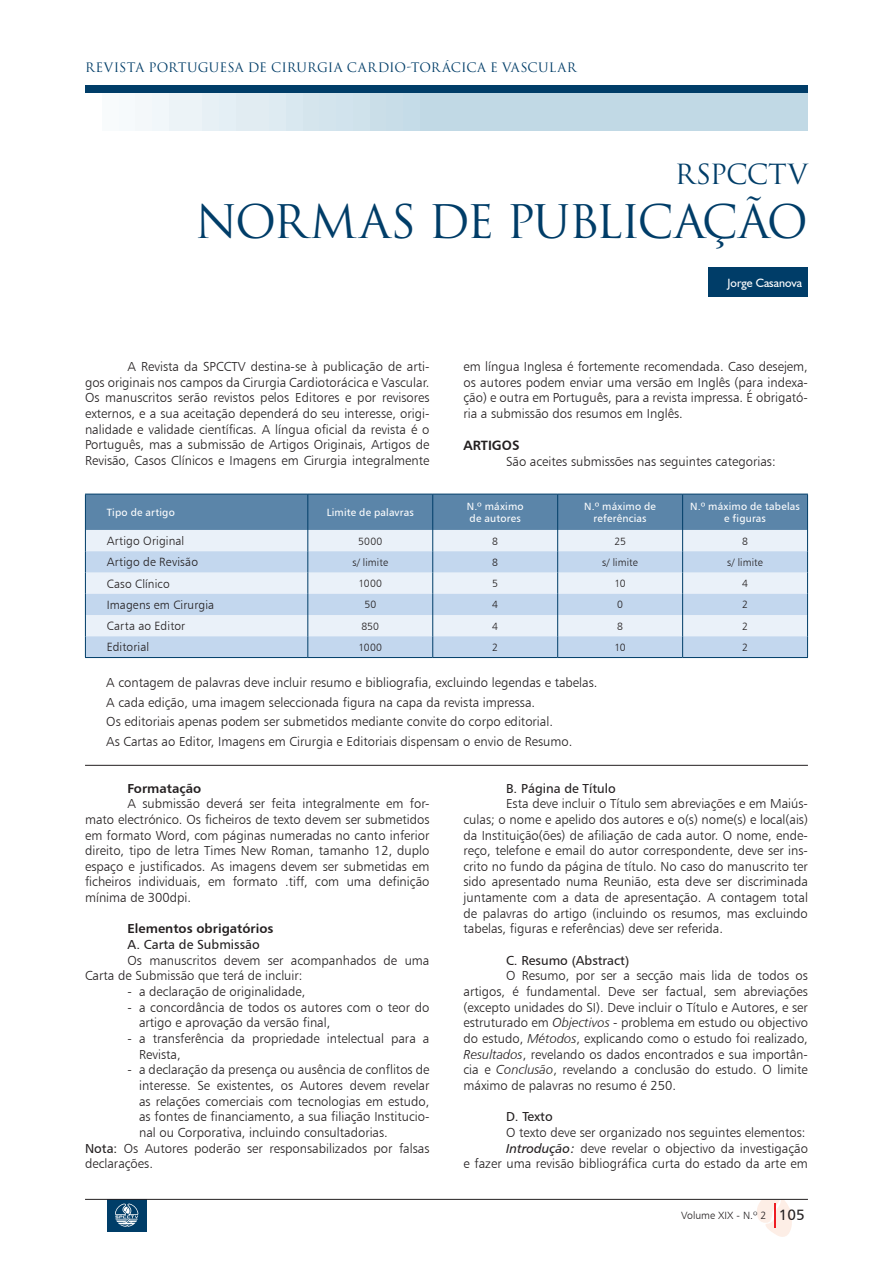
<style>
.page{position:relative;width:893px;height:1263px;background:#fff}
.page>*{position:absolute;margin:0;border:0;box-sizing:border-box;transform-origin:0 0}
.t1{font:45px "Trajax";letter-spacing:-.055em;color:#003d68}
.t2{font:27px "Trajax";color:#003d68}
.t3{font:13.5px "Humanist 777 BT Bold B";color:#231f20}
.t4{font:13.05px/15.6px "Humanist 777 BT Light B";color:#231f20;text-align:justify}
.t5{font:13.05px "Humanist 777 BT Roman B";color:#231f20}
.t6{font:13.05px "Humanist 777 BT Bold B";color:#231f20}
.t7{font:12.75px "Trajax";letter-spacing:.01em;color:#003d68}
.t8{font:12px "Humanist 777 BT Light B";letter-spacing:.01em;color:#231f20}
.t9{font:12px "Humanist 521 BT";color:#fff}
.t10{font:10.5px/12.6px "Humanist 777 BT Roman B";letter-spacing:.015em;color:#fff;text-align:center}
.t11{font:10.5px "Humanist 777 BT Light B";letter-spacing:.01em;color:#231f20}
.s1{font-family:"Humanist 777 BT Roman B"}
.s2{font-family:"Humanist 777 BT Light Italic B"}
.s3{font-family:"Humanist 777 BT Italic B"}
.s4{font-family:"Humanist 777 BT Roman B";font-size:15px}
</style>
<div class="page">
<div style="left:85px;top:85px;width:723px;height:9px;background:#003d68"></div>
<div style="left:436px;top:94px;width:372px;height:37px;background:#c1d9e5"></div>
<div style="left:420px;top:94px;width:16px;height:37px;background:#c1d9e5"></div>
<div style="left:403px;top:94px;width:17px;height:37px;background:#c5dce8"></div>
<div style="left:386px;top:94px;width:17px;height:37px;background:#c8dde8"></div>
<div style="left:369px;top:94px;width:17px;height:37px;background:#cadee8"></div>
<div style="left:353px;top:94px;width:16px;height:37px;background:#cfe2eb"></div>
<div style="left:336px;top:94px;width:17px;height:37px;background:#d1e3ed"></div>
<div style="left:319px;top:94px;width:17px;height:37px;background:#d3e4ed"></div>
<div style="left:302px;top:94px;width:17px;height:37px;background:#d5e5ed"></div>
<div style="left:286px;top:94px;width:16px;height:37px;background:#d9e8f0"></div>
<div style="left:269px;top:94px;width:17px;height:37px;background:#deebf2"></div>
<div style="left:252px;top:94px;width:17px;height:37px;background:#e1ecf2"></div>
<div style="left:236px;top:94px;width:16px;height:37px;background:#e1ecf2"></div>
<div style="left:219px;top:94px;width:17px;height:37px;background:#e4eff5"></div>
<div style="left:202px;top:94px;width:17px;height:37px;background:#e7f0f5"></div>
<div style="left:185px;top:94px;width:17px;height:37px;background:#ecf3f7"></div>
<div style="left:169px;top:94px;width:16px;height:37px;background:#ecf3f7"></div>
<div style="left:152px;top:94px;width:17px;height:37px;background:#f1f7fa"></div>
<div style="left:135px;top:94px;width:17px;height:37px;background:#f4f8fa"></div>
<div style="left:118px;top:94px;width:17px;height:37px;background:#f6fafc"></div>
<div style="left:102px;top:94px;width:16px;height:37px;background:#f8fbfc"></div>
<svg style="left:757px;top:1200px;width:35px;height:37px"></svg>
<div style="left:107px;top:1199px;width:40px;height:33px;background:#003d68"></div>
<svg style="left:115px;top:1203px;width:23px;height:24px"></svg>
<hr style="left:85px;top:1199px;width:723px;height:1px;background:#231f20">
<svg style="left:85px;top:494px;width:723px;height:163px;background:#b9cde1"></svg>
<hr style="left:85px;top:657px;width:223px;height:1px;background:#003d68">
<hr style="left:308px;top:657px;width:125px;height:1px;background:#003d68">
<hr style="left:433px;top:657px;width:125px;height:1px;background:#003d68">
<hr style="left:558px;top:657px;width:125px;height:1px;background:#003d68">
<hr style="left:683px;top:657px;width:125px;height:1px;background:#003d68">
<hr style="left:85px;top:765px;width:723px;height:1px;background:#231f20">
<div style="left:709px;top:267px;width:99px;height:30px;background:#003d68"></div>
<p class="t7" style="left:85px;top:60px;width:493px">REVISTA PORTUGUESA DE CIRURGIA CARDIO-TORÁCICA E VASCULAR</p>
<h2 class="t2" style="left:675px;top:158px;width:20px">RSPCCTV</h2>
<h1 class="t1" style="left:195px;top:194px;width:614px">NORMAS DE PUBLICAÇÃO</h1>
<p class="t9" style="left:728px;top:275px;width:76px">Jorge Casanova</p>
<p class="t4" style="left:85px;top:358px;width:346px;text-indent:43px">A Revista da SPCCTV destina-se à publicação de arti&shy;gos originais nos campos da Cirurgia Cardiotorácica e Vascular.<br>Os manuscritos serão revistos pelos Editores e por revisores externos, e a sua aceitação dependerá do seu interesse, origi&shy;nalidade e validade científicas. A língua oficial da revista é o Português, mas a submissão de Artigos Originais, Artigos de Revisão, Casos Clínicos e Imagens em Cirurgia integralmente</p>
<p class="t4" style="left:463px;top:358px;width:346px">em língua Inglesa é fortemente recomendada. Caso desejem, os autores podem enviar uma versão em Inglês (para indexa&shy;ção) e outra em Português, para a revista impressa. É obrigató&shy;ria a submissão dos resumos em Inglês.</p>
<p class="t3" style="left:463px;top:437px;width:58px">ARTIGOS</p>
<p class="t4" style="left:506px;top:453px;width:271px">São aceites submissões nas seguintes categorias:</p>
<p class="t10" style="left:107px;top:506px;width:70px">Tipo de artigo</p>
<p class="t10" style="left:327px;top:506px;width:89px">Limite de palavras</p>
<p class="t10" style="left:467px;top:500px;width:58px;text-align:left">N.º máximo de autores</p>
<p class="t10" style="left:584px;top:500px;width:73px">N.º máximo de referências</p>
<p class="t10" style="left:690px;top:500px;width:111px">N.º máximo de tabelas e figuras</p>
<p class="t8" style="left:107px;top:534px;width:79px">Artigo Original</p>
<p class="t11" style="left:358px;top:534px;width:26px">5000</p>
<p class="t11" style="left:492px;top:534px;width:7px">8</p>
<p class="t11" style="left:614px;top:534px;width:13px">25</p>
<p class="t11" style="left:742px;top:534px;width:7px">8</p>
<p class="t8" style="left:107px;top:555px;width:93px">Artigo de Revisão</p>
<p class="t11" style="left:352px;top:556px;width:37px">s/ limite</p>
<p class="t11" style="left:492px;top:556px;width:7px">8</p>
<p class="t11" style="left:602px;top:556px;width:37px">s/ limite</p>
<p class="t11" style="left:727px;top:556px;width:37px">s/ limite</p>
<p class="t8" style="left:107px;top:576px;width:65px">Caso Clínico</p>
<p class="t11" style="left:358px;top:577px;width:25px">1000</p>
<p class="t11" style="left:492px;top:577px;width:7px">5</p>
<p class="t11" style="left:614px;top:577px;width:13px">10</p>
<p class="t11" style="left:742px;top:577px;width:7px">4</p>
<p class="t8" style="left:107px;top:597px;width:109px">Imagens em Cirurgia</p>
<p class="t11" style="left:364px;top:598px;width:13px">50</p>
<p class="t11" style="left:492px;top:598px;width:7px">4</p>
<p class="t11" style="left:617px;top:598px;width:7px">0</p>
<p class="t11" style="left:742px;top:598px;width:7px">2</p>
<p class="t8" style="left:107px;top:619px;width:80px">Carta ao Editor</p>
<p class="t11" style="left:361px;top:619px;width:19px">850</p>
<p class="t11" style="left:492px;top:619px;width:7px">4</p>
<p class="t11" style="left:617px;top:619px;width:7px">8</p>
<p class="t11" style="left:742px;top:619px;width:7px">2</p>
<p class="t8" style="left:107px;top:640px;width:44px">Editorial</p>
<p class="t11" style="left:358px;top:641px;width:25px">1000</p>
<p class="t11" style="left:492px;top:641px;width:7px">2</p>
<p class="t11" style="left:614px;top:641px;width:13px">10</p>
<p class="t11" style="left:742px;top:641px;width:7px">2</p>
<p class="t4" style="left:106px;top:673px;width:493px;line-height:19.5px;text-align:left">A contagem de palavras deve incluir resumo e bibliografia, excluindo legendas e tabelas.<br>A cada edição, uma imagem seleccionada figura na capa da revista impressa.<br>Os editoriais apenas podem ser submetidos mediante convite do corpo editorial.<br>As Cartas ao Editor, Imagens em Cirurgia e Editoriais dispensam o envio de Resumo.</p>
<p class="t6" style="left:128px;top:780px;width:75px">Formatação</p>
<p class="t4" style="left:85px;top:796px;width:346px;text-indent:43px">A submissão deverá ser feita integralmente em for&shy;mato electrónico. Os ficheiros de texto devem ser submetidos em formato Word, com páginas numeradas no canto inferior direito, tipo de letra Times New Roman, tamanho 12, duplo espaço e justificados. As imagens devem ser submetidas em ficheiros individuais, em formato .tiff, com uma definição mínima de 300dpi.</p>
<p class="t6" style="left:128px;top:921px;width:147px">Elementos obrigatórios</p>
<p class="t5" style="left:128px;top:936px;width:134px">A. Carta de Submissão</p>
<p class="t4" style="left:85px;top:952px;width:346px;text-indent:43px">Os manuscritos devem ser acompanhados de uma<br>Carta de Submissão que terá de incluir:</p>
<p class="t4" style="left:128px;top:983px;width:179px">- a declaração de originalidade,</p>
<p class="t4" style="left:139px;top:999px;width:292px;text-indent:-11px">- a concordância de todos os autores com o teor do artigo e aprovação da versão final,</p>
<p class="t4" style="left:139px;top:1030px;width:292px;text-indent:-11px">- a transferência da propriedade intelectual para a<br>Revista,</p>
<p class="t4" style="left:128px;top:1062px;width:303px">- a declaração da presença ou ausência de conflitos de</p>
<p class="t4" style="left:139px;top:1077px;width:292px">interesse. Se existentes, os Autores devem revelar</p>
<p class="t4" style="left:139px;top:1093px;width:292px">as relações comerciais com tecnologias em estudo,</p>
<p class="t4" style="left:139px;top:1109px;width:292px">as fontes de financiamento, a sua filiação Institucio-</p>
<p class="t4" style="left:139px;top:1124px;width:250px">nal ou Corporativa, incluindo consultadorias.</p>
<p class="t4" style="left:85px;top:1140px;width:346px"><span class="s1">Nota:</span> Os Autores poderão ser responsabilizados por falsas</p>
<p class="t4" style="left:85px;top:1156px;width:69px">declarações.</p>
<p class="t5" style="left:506px;top:780px;width:111px">B. Página de Título</p>
<p class="t4" style="left:463px;top:796px;width:346px;text-indent:43px">Esta deve incluir o Título sem abreviações e em Maiús&shy;culas; o nome e apelido dos autores e o(s) nome(s) e local(ais) da Instituição(ões) de afiliação de cada autor. O nome, ende&shy;reço, telefone e email do autor correspondente, deve ser ins&shy;crito no fundo da página de título. No caso do manuscrito ter sido apresentado numa Reunião, esta deve ser discriminada juntamente com a data de apresentação. A contagem total de palavras do artigo (incluindo os resumos, mas excluindo tabelas, figuras e referências) deve ser referida.</p>
<p class="t5" style="left:506px;top:952px;width:125px">C. Resumo (Abstract)</p>
<p class="t4" style="left:463px;top:968px;width:346px;text-indent:43px">O Resumo, por ser a secção mais lida de todos os artigos, é fundamental. Deve ser factual, sem abreviações (excepto unidades do SI). Deve incluir o Título e Autores, e ser estruturado em <span class="s2">Objectivos</span> - problema em estudo ou objectivo do estudo, <span class="s2">Métodos</span>, explicando como o estudo foi realizado, <span class="s2">Resultados</span>, revelando os dados encontrados e sua importân&shy;cia e <span class="s2">Conclusão</span>, revelando a conclusão do estudo. O limite máximo de palavras no resumo é 250.</p>
<p class="t5" style="left:506px;top:1109px;width:48px">D. Texto</p>
<p class="t4" style="left:463px;top:1124px;width:346px;text-align:right">O texto deve ser organizado nos seguintes elementos:<br><span class="s3">Introdução:</span> deve revelar o objectivo da investigação<br>e fazer uma revisão bibliográfica curta do estado da arte em</p>
<p class="t11" style="left:681px;top:1209px;width:125px">Volume XIX - N.º 2 <span class="s4">105</span></p>
</div>
